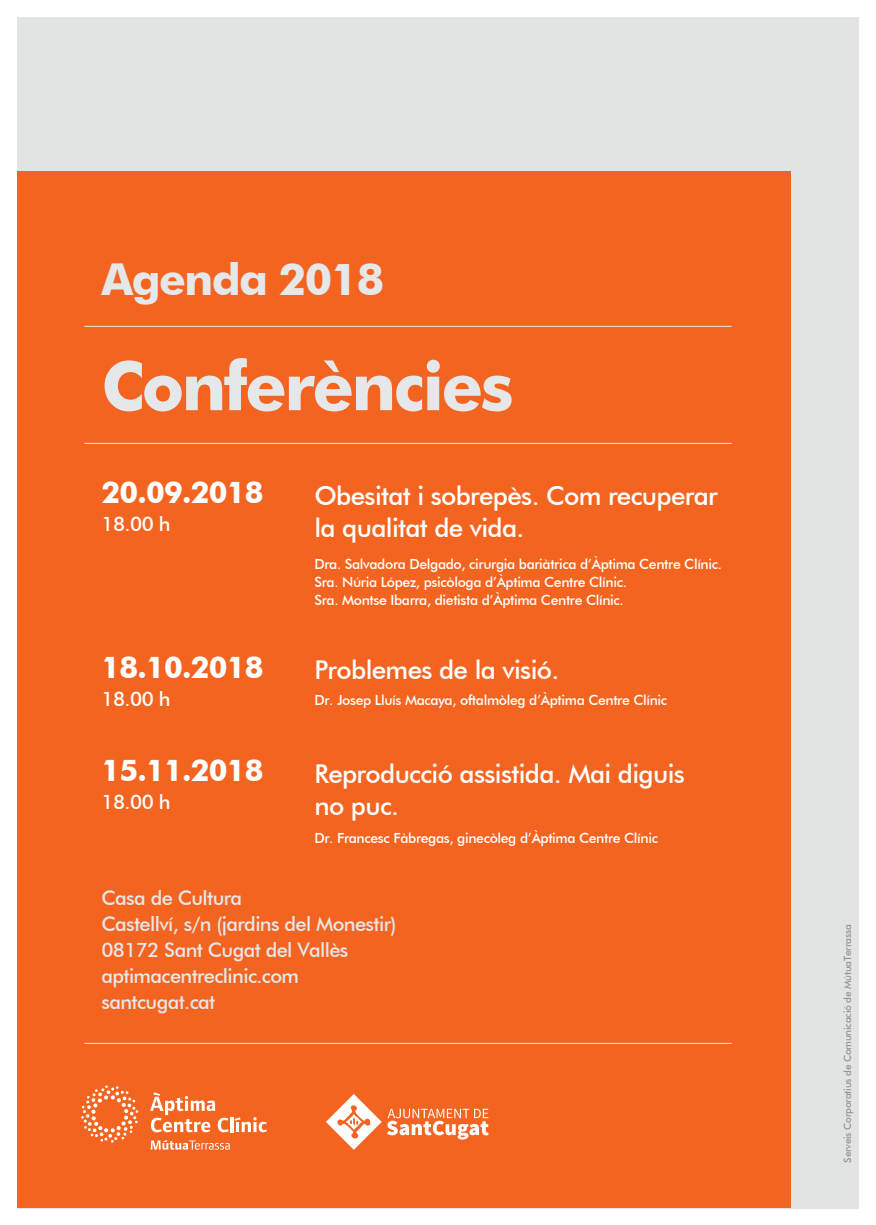
<style>
.page{position:relative;width:876px;height:1225px;background:#fff}
.page>*{position:absolute;margin:0;border:0;box-sizing:border-box;transform-origin:0 0}
.t1{font:700 68px "Futura BT";letter-spacing:-.035em;color:#e6e7e9}
.t2{font:700 44px "Futura BT";letter-spacing:-.035em;color:#e6e7e9}
.t3{font:700 30px "Futura BT";letter-spacing:-.025em;color:#fff}
.t4{font:500 26px/32px "Futura BT";letter-spacing:-.025em;color:#fff}
.t5{font:500 20px/26px "Futura BT";letter-spacing:-.03em;color:#e6e7e9}
.t6{font:500 20px "Futura BT";letter-spacing:-.025em;color:#fff}
.t7{font:500 14px/18px "Futura BT";letter-spacing:-.025em;color:#fff}
.t8{font:500 10px "Futura BT";letter-spacing:-.025em;color:#939598}
</style>
<div class="page">
<div style="left:17px;top:17px;width:842px;height:1191px;background:#e2e3e3"></div>
<div style="left:17px;top:172px;width:774px;height:1036px;background:#f36421"></div>
<hr style="left:84px;top:326px;width:648px;height:1px;background:#e6e7e9">
<hr style="left:84px;top:443px;width:648px;height:1px;background:#e6e7e9">
<hr style="left:84px;top:1043px;width:648px;height:1px;background:#e6e7e9">
<svg style="left:81px;top:1085px;width:57px;height:57px"></svg>
<svg style="left:150px;top:1092px;width:117px;height:40px"></svg>
<svg style="left:151px;top:1140px;width:79px;height:9px"></svg>
<svg style="left:326px;top:1094px;width:163px;height:55px"></svg>
<h2 class="t2" style="left:101px;top:253px;width:284px">Agenda 2018</h2>
<h1 class="t1" style="left:101px;top:345px;width:414px">Conferències</h1>
<h3 class="t3" style="left:101px;top:474px;width:163px">20.09.2018</h3>
<h3 class="t6" style="left:101px;top:512px;width:71px">18.00 h</h3>
<h3 class="t3" style="left:101px;top:649px;width:163px">18.10.2018</h3>
<h3 class="t6" style="left:101px;top:686px;width:71px">18.00 h</h3>
<h3 class="t3" style="left:101px;top:752px;width:163px">15.11.2018</h3>
<h3 class="t6" style="left:101px;top:789px;width:71px">18.00 h</h3>
<h3 class="t4" style="left:314px;top:479px;width:405px">Obesitat i sobrepès. Com recuperar la qualitat de vida.</h3>
<p class="t7" style="left:314px;top:554px;width:409px">Dra. Salvadora Delgado, cirurgia bariàtrica d’Àptima Centre Clínic.<br>Sra. Núria López, psicòloga d’Àptima Centre Clínic.<br>Sra. Montse Ibarra, dietista d’Àptima Centre Clínic.</p>
<h3 class="t4" style="left:314px;top:654px;width:246px">Problemes de la visió.</h3>
<p class="t7" style="left:314px;top:691px;width:354px">Dr. Josep Lluís Macaya, oftalmòleg d’Àptima Centre Clínic</p>
<h3 class="t4" style="left:314px;top:757px;width:372px">Reproducció assistida. Mai diguis no puc.</h3>
<p class="t7" style="left:314px;top:828px;width:345px">Dr. Francesc Fàbregas, ginecòleg d’Àptima Centre Clínic</p>
<h3 class="t5" style="left:101px;top:885px;width:297px">Casa de Cultura<br>Castellví, s/n (jardins del Monestir)<br>08172 Sant Cugat del Vallès aptimacentreclinic.com santcugat.cat</h3>
<p class="t8" style="left:841px;top:1162px;width:239px;rotate:-90deg">Serveis Corporatius de Comunicació de MútuaTerrassa</p>
</div>
